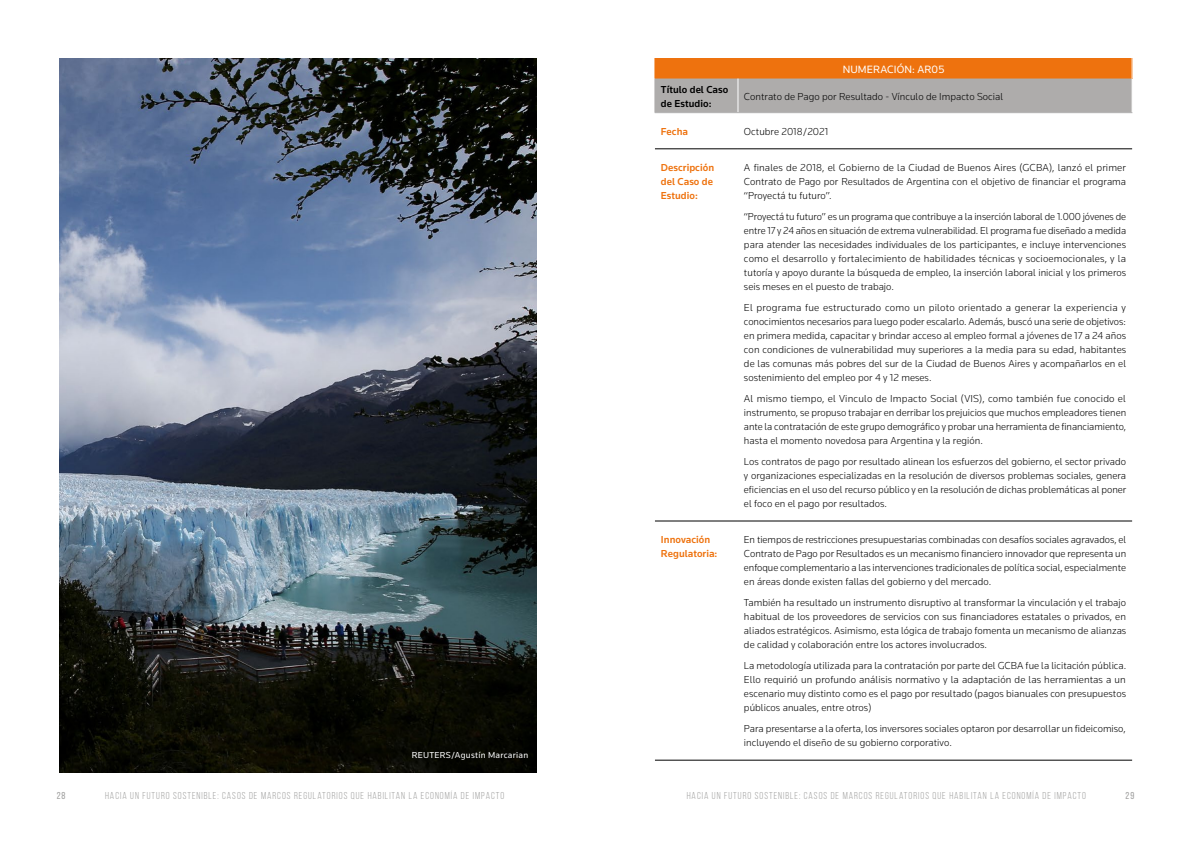
<style>
.page{position:relative;width:1191px;height:842px;background:#fff}
.page>*{position:absolute;margin:0;border:0;box-sizing:border-box;transform-origin:0 0}
.t1{font:11px "Knowledge";letter-spacing:.01em;color:#fff}
.t2{font:300 10.5px/14px "Knowledge";letter-spacing:.005em;color:#000;text-align:justify}
.t3{font:500 10.5px/14px "Knowledge";letter-spacing:.005em;color:#ee720e;text-align:justify}
.t4{font:500 10.5px/14px "Knowledge";letter-spacing:.005em;color:#000}
.t5{font:10px "Bebas Neue";letter-spacing:.1em;color:#9d9d9c}
.t6{font:10px "Bebas Neue";color:#9d9d9c}
.t7{font:9px "Knowledge";letter-spacing:.03em;color:#fff}
</style>
<div class="page">
<hr style="left:655px;top:149px;width:83px;height:1px;background:#000">
<hr style="left:738px;top:149px;width:394px;height:1px;background:#000">
<hr style="left:655px;top:521px;width:83px;height:1px;background:#000">
<hr style="left:738px;top:521px;width:394px;height:1px;background:#000">
<hr style="left:655px;top:760px;width:83px;height:1px;background:#000">
<hr style="left:738px;top:760px;width:394px;height:1px;background:#000">
<svg style="left:654px;top:58px;width:478px;height:54px;background:#c6966f"></svg>
<hr style="left:654px;top:79px;width:1px;height:33px;background:#aeacab">
<hr style="left:1131px;top:79px;width:1px;height:33px;background:#fff">
<hr style="left:654px;top:112px;width:84px;height:1px;background:#b3b2b2">
<hr style="left:738px;top:112px;width:394px;height:1px;background:#b3b2b2">
<img style="left:59px;top:58px;width:478px;height:714px">
<p class="t1" style="left:842px;top:62px;width:103px">NUMERACIÓN: AR05</p>
<p class="t7" style="left:412px;top:750px;width:118px">REUTERS/Agustín Marcarian</p>
<p class="t4" style="left:661px;top:82px;width:69px">Título del Caso de Estudio:</p>
<p class="t2" style="left:744px;top:89px;width:261px">Contrato de Pago por Resultado - Vínculo de Impacto Social</p>
<p class="t3" style="left:661px;top:124px;width:29px">Fecha</p>
<p class="t2" style="left:744px;top:124px;width:86px">Octubre 2018/2021</p>
<p class="t3" style="left:661px;top:160px;width:55px">Descripción del Caso de Estudio:</p>
<p class="t2" style="left:744px;top:160px;width:384px">A finales de 2018, el Gobierno de la Ciudad de Buenos Aires (GCBA), lanzó el primer Contrato de Pago por Resultados de Argentina con el objetivo de financiar el programa “Proyectá tu futuro”.</p>
<p class="t2" style="left:744px;top:209px;width:384px">“Proyectá tu futuro” es un programa que contribuye a la inserción laboral de 1.000 jóvenes de entre 17 y 24 años en situación de extrema vulnerabilidad. El programa fue diseñado a medida para atender las necesidades individuales de los participantes, e incluye intervenciones como el desarrollo y fortalecimiento de habilidades técnicas y socioemocionales, y la tutoría y apoyo durante la búsqueda de empleo, la inserción laboral inicial y los primeros seis meses en el puesto de trabajo.</p>
<p class="t2" style="left:744px;top:300px;width:384px">El programa fue estructurado como un piloto orientado a generar la experiencia y conocimientos necesarios para luego poder escalarlo. Además, buscó una serie de objetivos: en primera medida, capacitar y brindar acceso al empleo formal a jóvenes de 17 a 24 años con condiciones de vulnerabilidad muy superiores a la media para su edad, habitantes de las comunas más pobres del sur de la Ciudad de Buenos Aires y acompañarlos en el sostenimiento del empleo por 4 y 12 meses.</p>
<p class="t2" style="left:744px;top:391px;width:384px">Al mismo tiempo, el Vinculo de Impacto Social (VIS), como también fue conocido el instrumento, se propuso trabajar en derribar los prejuicios que muchos empleadores tienen ante la contratación de este grupo demográfico y probar una herramienta de financiamiento, hasta el momento novedosa para Argentina y la región.</p>
<p class="t2" style="left:744px;top:454px;width:384px">Los contratos de pago por resultado alinean los esfuerzos del gobierno, el sector privado y organizaciones especializadas en la resolución de diversos problemas sociales, genera eficiencias en el uso del recurso público y en la resolución de dichas problemáticas al poner el foco en el pago por resultados.</p>
<p class="t3" style="left:661px;top:532px;width:58px">Innovación<br>Regulatoria:</p>
<p class="t2" style="left:744px;top:532px;width:384px">En tiempos de restricciones presupuestarias combinadas con desafíos sociales agravados, el Contrato de Pago por Resultados es un mecanismo financiero innovador que representa un enfoque complementario a las intervenciones tradicionales de política social, especialmente en áreas donde existen fallas del gobierno y del mercado.</p>
<p class="t2" style="left:744px;top:595px;width:384px">También ha resultado un instrumento disruptivo al transformar la vinculación y el trabajo habitual de los proveedores de servicios con sus financiadores estatales o privados, en aliados estratégicos. Asimismo, esta lógica de trabajo fomenta un mecanismo de alianzas de calidad y colaboración entre los actores involucrados.</p>
<p class="t2" style="left:744px;top:658px;width:384px">La metodología utilizada para la contratación por parte del GCBA fue la licitación pública.<br>Ello requirió un profundo análisis normativo y la adaptación de las herramientas a un escenario muy distinto como es el pago por resultado (pagos bianuales con presupuestos públicos anuales, entre otros)</p>
<p class="t2" style="left:744px;top:721px;width:383px">Para presentarse a la oferta, los inversores sociales optaron por desarrollar un fideicomiso, incluyendo el diseño de su gobierno corporativo.</p>
<p class="t6" style="left:57px;top:790px;width:10px">28</p>
<p class="t5" style="left:105px;top:790px;width:401px">HACIA UN FUTURO SOSTENIBLE: CASOS DE MARCOS REGULATORIOS QUE HABILITAN LA ECONOMÍA DE IMPACTO</p>
<p class="t5" style="left:686px;top:790px;width:401px">HACIA UN FUTURO SOSTENIBLE: CASOS DE MARCOS REGULATORIOS QUE HABILITAN LA ECONOMÍA DE IMPACTO</p>
<p class="t6" style="left:1125px;top:790px;width:10px">29</p>
</div>
